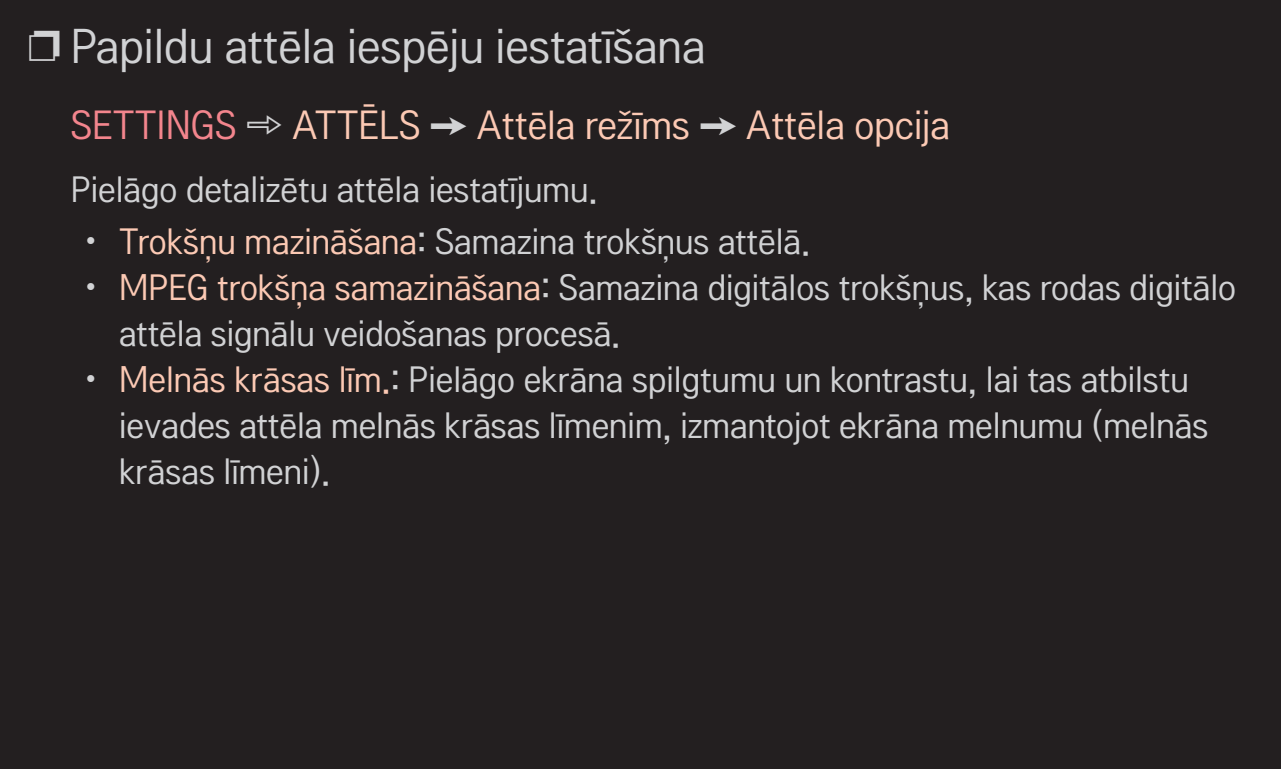
<style>
.page{position:relative;width:1281px;height:769px;background:#fff}
.page>*{position:absolute;margin:0;border:0;box-sizing:border-box;transform-origin:0 0}
.t1{font:48px "LG Display Light";color:#d1d2d4}
.t2{font:40px "LG Display Light";color:#fcc9b4}
.t3{font:36px/46px "LG Display Light";color:#d1d2d4}
.s1{font-size:42px}
.s2{color:#f3858d}
.s3{color:#d1d2d4}
.s4{color:#fcc9b4}
</style>
<div class="page">
<div style="left:0;top:0;width:1280px;height:768px;background:#231f20"></div>
<h1 class="t1" style="left:28px;top:9px;width:678px"><span class="s1">❐</span> Papildu attēla iespēju iestatīšana</h1>
<p class="t2" style="left:71px;top:95px;width:880px"><span class="s2">SETTINGS</span> <span class="s3">➾</span> ATTĒLS <span class="s3">➙</span> Attēla režīms <span class="s3">➙</span> Attēla opcija</p>
<p class="t3" style="left:71px;top:163px;width:528px">Pielāgo detalizētu attēla iestatījumu.</p>
<p class="t3" style="left:85px;top:215px;width:726px">• <span class="s4">Trokšņu mazināšana</span>: Samazina trokšņus attēlā.</p>
<p class="t3" style="left:119px;top:261px;width:1118px;text-indent:-34px">• <span class="s4">MPEG trokšņa samazināšana</span>: Samazina digitālos trokšņus, kas rodas digitālo attēla signālu veidošanas procesā.</p>
<p class="t3" style="left:119px;top:353px;width:1090px;text-indent:-34px">• <span class="s4">Melnās krāsas līm.</span>: Pielāgo ekrāna spilgtumu un kontrastu, lai tas atbilstu ievades attēla melnās krāsas līmenim, izmantojot ekrāna melnumu (melnās krāsas līmeni).</p>
</div>
